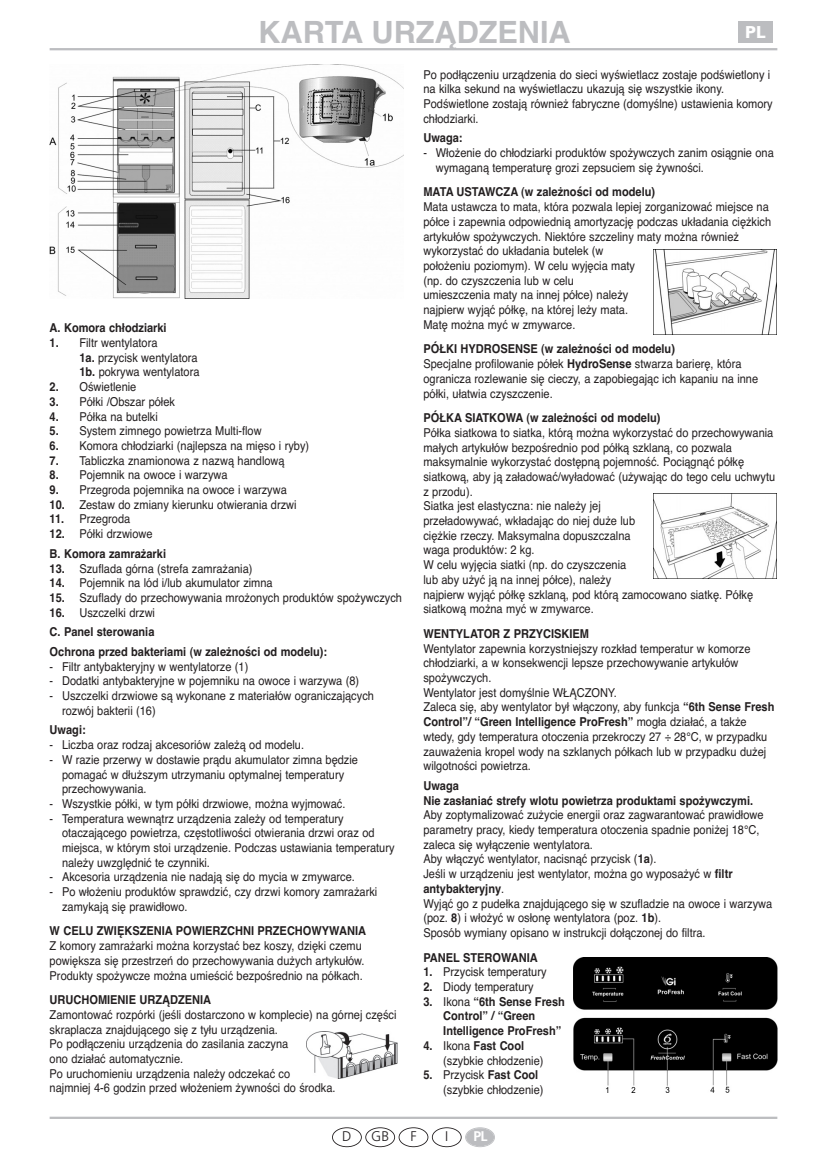
<style>
.page{position:relative;width:827px;height:1167px;background:#fff}
.page>*{position:absolute;margin:0;border:0;box-sizing:border-box;transform-origin:0 0}
.t1{font:700 30.62px "Helvetica";color:#bcbdc0}
.t2{font:700 17.5px "Humanist 521 BT";color:#fff}
.t3{font:300 14px "Frutiger";color:#231f20}
.t4{font:700 14px "Frutiger";color:#fff}
.t5{font:12.25px/14.7px "Helvetica";color:#231f20;scale:.9 1}
.t6{font:700 12.25px/19.6px "Helvetica";color:#231f20;scale:.9 1}
.s1{font-weight:700}
.s2{font-weight:400}
</style>
<div class="page">
<img style="left:653px;top:249px;width:123px;height:86px">
<img style="left:50px;top:65px;width:354px;height:233px">
<img style="left:307px;top:1032px;width:90px;height:46px">
<hr style="left:50px;top:48px;width:727px;height:2px;background:#bcbdc0">
<div style="left:737px;top:22px;width:35px;height:21px;background:#bcbdc0"></div>
<img style="left:653px;top:493px;width:123px;height:86px">
<img style="left:573px;top:958px;width:204px;height:134px">
<hr style="left:50px;top:1116px;width:727px;height:3px;background:#bcbdc0">
<div style="left:365px;top:1127px;width:30px;height:20px;border:2px solid #231f20;border-radius:50%"></div>
<div style="left:466px;top:1128px;width:28px;height:18px;background:#bcbdc0;border-radius:50%"></div>
<div style="left:465px;top:1127px;width:30px;height:20px;border:2px solid #bcbdc0;border-radius:50%"></div>
<div style="left:432px;top:1127px;width:29px;height:20px;border:2px solid #231f20;border-radius:50%"></div>
<div style="left:398px;top:1127px;width:30px;height:20px;border:2px solid #231f20;border-radius:50%"></div>
<div style="left:332px;top:1127px;width:30px;height:20px;border:2px solid #231f20;border-radius:50%"></div>
<h1 class="t1" style="left:258px;top:21px;width:314px">KARTA URZĄDZENIA</h1>
<h2 class="t2" style="left:745px;top:26px;width:22px">PL</h2>
<p class="t6" style="left:50px;top:319px;width:131px">A. Komora chłodziarki</p>
<p class="t5" style="left:79px;top:336px;width:135px;text-indent:-30px"><span class="s1">1.</span> Filtr wentylatora<br><span class="s1">1a.</span> przycisk wentylatora<br><span class="s1">1b.</span> pokrywa wentylatora</p>
<p class="t5" style="left:50px;top:381px;width:98px"><span class="s1">2.</span> Oświetlenie</p>
<p class="t5" style="left:50px;top:395px;width:141px"><span class="s1">3.</span> Półki /Obszar półek</p>
<p class="t5" style="left:50px;top:410px;width:122px"><span class="s1">4.</span> Półka na butelki</p>
<p class="t5" style="left:50px;top:425px;width:237px"><span class="s1">5.</span> System zimnego powietrza Multi-flow</p>
<p class="t5" style="left:50px;top:439px;width:290px"><span class="s1">6.</span> Komora chłodziarki (najlepsza na mięso i ryby)</p>
<p class="t5" style="left:50px;top:454px;width:263px"><span class="s1">7.</span> Tabliczka znamionowa z nazwą handlową</p>
<p class="t5" style="left:50px;top:469px;width:199px"><span class="s1">8.</span> Pojemnik na owoce i warzywa</p>
<p class="t5" style="left:50px;top:483px;width:265px"><span class="s1">9.</span> Przegroda pojemnika na owoce i warzywa</p>
<p class="t5" style="left:50px;top:498px;width:276px"><span class="s1">10.</span> Zestaw do zmiany kierunku otwierania drzwi</p>
<p class="t5" style="left:50px;top:513px;width:91px"><span class="s1">11.</span> Przegroda</p>
<p class="t6" style="left:50px;top:525px;width:131px">12. <span class="s2">Półki drzwiowe<br></span>B. Komora zamrażarki</p>
<p class="t5" style="left:50px;top:562px;width:227px"><span class="s1">13.</span> Szuflada górna (strefa zamrażania)</p>
<p class="t5" style="left:50px;top:577px;width:249px"><span class="s1">14.</span> Pojemnik na lód i/lub akumulator zimna</p>
<p class="t5" style="left:50px;top:591px;width:393px"><span class="s1">15.</span> Szuflady do przechowywania mrożonych produktów spożywczych</p>
<p class="t6" style="left:50px;top:604px;width:310px">16. <span class="s2">Uszczelki drzwi<br></span>C. Panel sterowania<br>Ochrona przed bakteriami (w zależności od modelu):</p>
<p class="t5" style="left:50px;top:660px;width:222px">- Filtr antybakteryjny w wentylatorze (1)</p>
<p class="t5" style="left:50px;top:675px;width:345px">- Dodatki antybakteryjne w pojemniku na owoce i warzywa (8)</p>
<p class="t5" style="left:62px;top:689px;width:348px;text-indent:-12px">- Uszczelki drzwiowe są wykonane z materiałów ograniczających rozwój bakterii (16)</p>
<p class="t6" style="left:50px;top:721px;width:42px">Uwagi:</p>
<p class="t5" style="left:50px;top:738px;width:284px">- Liczba oraz rodzaj akcesoriów zależą od modelu.</p>
<p class="t5" style="left:62px;top:753px;width:330px;text-indent:-12px">- W razie przerwy w dostawie prądu akumulator zimna będzie pomagać w dłuższym utrzymaniu optymalnej temperatury przechowywania.</p>
<p class="t5" style="left:50px;top:797px;width:330px">- Wszystkie półki, w tym półki drzwiowe, można wyjmować.</p>
<p class="t5" style="left:62px;top:812px;width:371px;text-indent:-12px">- Temperatura wewnątrz urządzenia zależy od temperatury otaczającego powietrza, częstotliwości otwierania drzwi oraz od miejsca, w którym stoi urządzenie. Podczas ustawiania temperatury należy uwzględnić te czynniki.</p>
<p class="t5" style="left:50px;top:871px;width:341px">- Akcesoria urządzenia nie nadają się do mycia w zmywarce.</p>
<p class="t5" style="left:62px;top:885px;width:352px;text-indent:-12px">- Po włożeniu produktów sprawdzić, czy drzwi komory zamrażarki zamykają się prawidłowo.</p>
<p class="t6" style="left:50px;top:922px;width:353px">W CELU ZWIĘKSZENIA POWIERZCHNI PRZECHOWYWANIA</p>
<p class="t5" style="left:50px;top:940px;width:351px">Z komory zamrażarki można korzystać bez koszy, dzięki czemu powiększa się przestrzeń do przechowywania dużych artykułów.<br>Produkty spożywcze można umieścić bezpośrednio na półkach.</p>
<p class="t6" style="left:50px;top:991px;width:181px">URUCHOMIENIE URZĄDZENIA</p>
<p class="t5" style="left:50px;top:1008px;width:387px">Zamontować rozpórki (jeśli dostarczono w komplecie) na górnej części skraplacza znajdującego się z tyłu urządzenia.<br>Po podłączeniu urządzenia do zasilania zaczyna<br>ono działać automatycznie.<br>Po uruchomieniu urządzenia należy odczekać co<br>najmniej 4-6 godzin przed włożeniem żywności do środka.</p>
<p class="t5" style="left:423px;top:68px;width:389px">Po podłączeniu urządzenia do sieci wyświetlacz zostaje podświetlony i na kilka sekund na wyświetlaczu ukazują się wszystkie ikony.<br>Podświetlone zostają również fabryczne (domyślne) ustawienia komory chłodziarki.</p>
<p class="t6" style="left:423px;top:129px;width:45px">Uwaga:</p>
<p class="t5" style="left:436px;top:147px;width:377px;text-indent:-12px">- Włożenie do chłodziarki produktów spożywczych zanim osiągnie ona wymaganą temperaturę grozi zepsuciem się żywności.</p>
<p class="t6" style="left:423px;top:183px;width:259px">MATA USTAWCZA (w zależności od modelu)</p>
<p class="t5" style="left:423px;top:201px;width:388px">Mata ustawcza to mata, która pozwala lepiej zorganizować miejsce na półce i zapewnia odpowiednią amortyzację podczas układania ciężkich artykułów spożywczych. Niektóre szczeliny maty można również wykorzystać do układania butelek (w<br>położeniu poziomym). W celu wyjęcia maty<br>(np. do czyszczenia lub w celu<br>umieszczenia maty na innej półce) należy<br>najpierw wyjąć półkę, na której leży mata.<br>Matę można myć w zmywarce.</p>
<p class="t5" style="left:423px;top:343px;width:373px"><span class="s1">PÓŁKI HYDROSENSE (w zależności od modelu)<br></span>Specjalne profilowanie półek <span class="s1">HydroSense</span> stwarza barierę, która ogranicza rozlewanie się cieczy, a zapobiegając ich kapaniu na inne półki, ułatwia czyszczenie.</p>
<p class="t6" style="left:423px;top:409px;width:265px">PÓŁKA SIATKOWA (w zależności od modelu)</p>
<p class="t5" style="left:423px;top:426px;width:392px">Półka siatkowa to siatka, którą można wykorzystać do przechowywania małych artykułów bezpośrednio pod półką szklaną, co pozwala maksymalnie wykorzystać dostępną pojemność. Pociągnąć półkę siatkową, aby ją załadować/wyładować (używając do tego celu uchwytu z przodu).<br>Siatka jest elastyczna: nie należy jej<br>przeładowywać, wkładając do niej duże lub<br>ciężkie rzeczy. Maksymalna dopuszczalna<br>waga produktów: 2 kg.<br>W celu wyjęcia siatki (np. do czyszczenia<br>lub aby użyć ją na innej półce), należy<br>najpierw wyjąć półkę szklaną, pod którą zamocowano siatkę. Półkę siatkową można myć w zmywarce.</p>
<p class="t6" style="left:423px;top:625px;width:185px">WENTYLATOR Z PRZYCISKIEM</p>
<p class="t5" style="left:423px;top:642px;width:391px">Wentylator zapewnia korzystniejszy rozkład temperatur w komorze chłodziarki, a w konsekwencji lepsze przechowywanie artykułów spożywczych.<br>Wentylator jest domyślnie WŁĄCZONY.<br>Zaleca się, aby wentylator był włączony, aby funkcja <span class="s1">“6th Sense Fresh Control”/ “Green Intelligence ProFresh”</span> mogła działać, a także wtedy, gdy temperatura otoczenia przekroczy 27 ÷ 28°C, w przypadku zauważenia kropel wody na szklanych półkach lub w przypadku dużej wilgotności powietrza.</p>
<p class="t6" style="left:423px;top:779px;width:368px;line-height:14.7px">Uwaga<br>Nie zasłaniać strefy wlotu powietrza produktami spożywczymi.</p>
<p class="t5" style="left:423px;top:809px;width:389px">Aby zoptymalizować zużycie energii oraz zagwarantować prawidłowe parametry pracy, kiedy temperatura otoczenia spadnie poniżej 18°C, zaleca się wyłączenie wentylatora.<br>Aby włączyć wentylator, nacisnąć przycisk (<span class="s1">1a</span>).<br>Jeśli w urządzeniu jest wentylator, można go wyposażyć w <span class="s1">filtr antybakteryjny</span>.<br>Wyjąć go z pudełka znajdującego się w szufladzie na owoce i warzywa (poz. <span class="s1">8</span>) i włożyć w osłonę wentylatora (poz. <span class="s1">1b</span>).<br>Sposób wymiany opisano w instrukcji dołączonej do filtra.</p>
<p class="t6" style="left:423px;top:948px;width:129px">PANEL STEROWANIA</p>
<p class="t5" style="left:423px;top:966px;width:138px"><span class="s1">1.</span> Przycisk temperatury</p>
<p class="t5" style="left:423px;top:980px;width:124px"><span class="s1">2.</span> Diody temperatury</p>
<p class="t6" style="left:443px;top:995px;width:137px;line-height:14.7px;text-indent:-20px">3. <span class="s2">Ikona</span> “6th Sense Fresh<br>Control” / “Green<br>Intelligence ProFresh”</p>
<p class="t5" style="left:443px;top:1039px;width:113px;text-indent:-20px"><span class="s1">4.</span> Ikona <span class="s1">Fast Cool </span>(szybkie chłodzenie)</p>
<p class="t5" style="left:443px;top:1068px;width:113px;text-indent:-20px"><span class="s1">5.</span> Przycisk <span class="s1">Fast Cool </span>(szybkie chłodzenie)</p>
<p class="t3" style="left:342px;top:1131px;width:11px">D</p>
<p class="t3" style="left:371px;top:1131px;width:19px">GB</p>
<p class="t3" style="left:410px;top:1131px;width:8px">F</p>
<p class="t3" style="left:445px;top:1131px;width:5px">I</p>
<p class="t4" style="left:473px;top:1131px;width:15px">PL</p>
</div>
